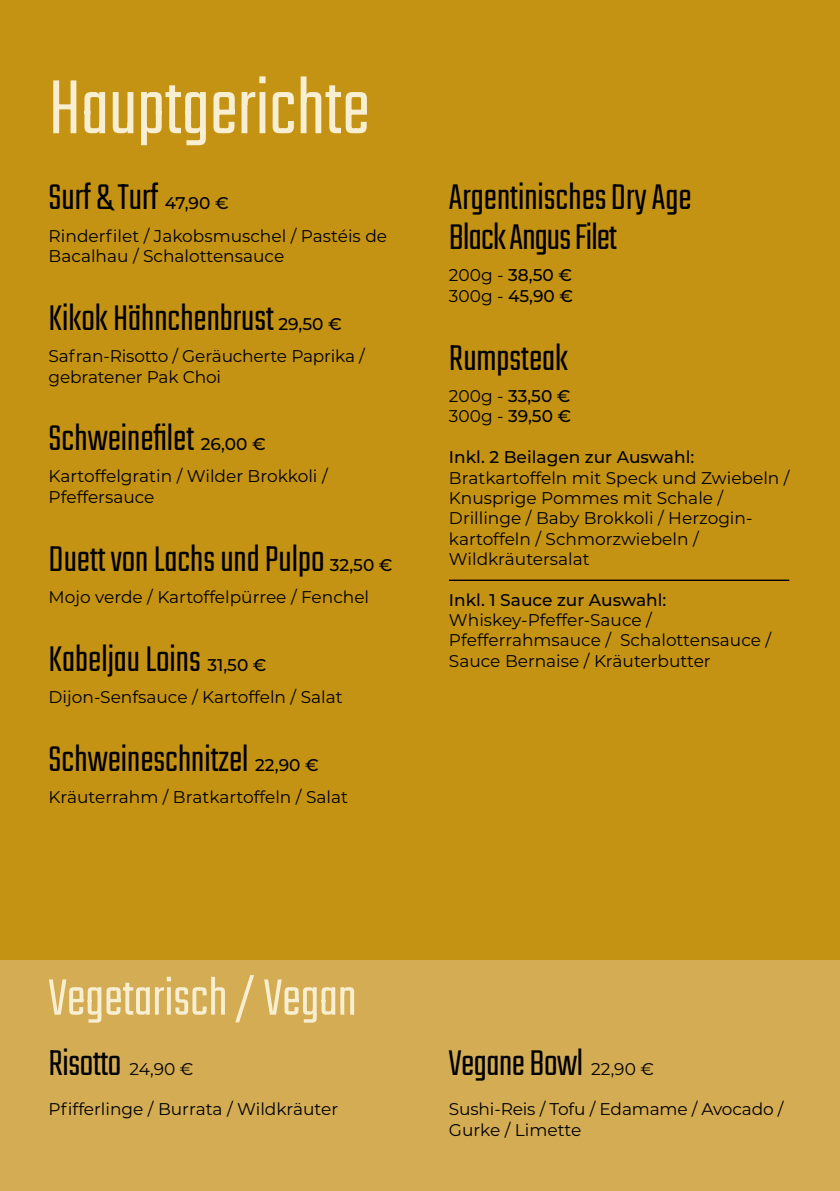
<style>
.page{position:relative;width:840px;height:1191px;background:#fff}
.page>*{position:absolute;margin:0;border:0;box-sizing:border-box;transform-origin:0 0}
.t1{font:300 84.8px "Teko";color:#f8efd3}
.t2{font:300 56.6px "Teko";color:#f8efd3}
.t3{font:300 39.6px/39.6px "Teko";color:#000}
.t4{font:17px/20.4px "Montserrat";color:#000}
.t5{font:500 17px/20.4px "Montserrat";color:#000}
.s1{font-weight:400}
</style>
<div class="page">
<div style="left:0;top:0;width:839px;height:1191px;background:#c59314"></div>
<div style="left:1px;top:960px;width:838px;height:231px;background:#d4ac53"></div>
<hr style="left:448px;top:579px;width:340px;height:2px;background:#000">
<h1 class="t1" style="left:49px;top:63px;width:322px">Hauptgerichte</h1>
<h3 class="t3" style="left:49px;top:180px;width:111px">Surf &amp; Turf</h3>
<p class="t5" style="left:165px;top:192px;width:65px">47,90 €</p>
<p class="t4" style="left:49px;top:225px;width:340px">Rinderfilet / Jakobsmuschel / Pastéis de<br>Bacalhau / Schalottensauce</p>
<h3 class="t3" style="left:49px;top:301px;width:227px">Kikok Hähnchenbrust</h3>
<p class="t5" style="left:278px;top:313px;width:65px">29,50 €</p>
<p class="t4" style="left:49px;top:345px;width:317px">Safran-Risotto / Geräucherte Paprika / gebratener Pak Choi</p>
<h3 class="t3" style="left:49px;top:421px;width:147px">Schweinefilet</h3>
<p class="t5" style="left:201px;top:433px;width:66px">26,00 €</p>
<p class="t4" style="left:49px;top:465px;width:280px">Kartoffelgratin / Wilder Brokkoli /<br>Pfeffersauce</p>
<h3 class="t3" style="left:49px;top:541px;width:277px">Duett von Lachs und Pulpo</h3>
<p class="t5" style="left:330px;top:553px;width:64px">32,50 €</p>
<p class="t4" style="left:49px;top:586px;width:322px">Mojo verde / Kartoffelpürree / Fenchel</p>
<h3 class="t3" style="left:49px;top:642px;width:154px">Kabeljau Loins</h3>
<p class="t5" style="left:207px;top:654px;width:61px">31,50 €</p>
<p class="t4" style="left:49px;top:686px;width:295px">Dijon-Senfsauce / Kartoffeln / Salat</p>
<h3 class="t3" style="left:49px;top:742px;width:201px">Schweineschnitzel</h3>
<p class="t5" style="left:255px;top:754px;width:65px">22,90 €</p>
<p class="t4" style="left:49px;top:786px;width:301px">Kräuterrahm / Bratkartoffeln / Salat</p>
<h3 class="t3" style="left:448px;top:180px;width:244px">ArgentinischesDry Age<br>Black Angus Filet</h3>
<p class="t5" style="left:448px;top:264px;width:125px"><span class="s1">200g -</span> 38,50 €<br><span class="s1">300g -</span> 45,90 €</p>
<h3 class="t3" style="left:448px;top:341px;width:120px">Rumpsteak</h3>
<p class="t5" style="left:448px;top:385px;width:124px"><span class="s1">200g -</span> 33,50 €<br><span class="s1">300g -</span> 39,50 €</p>
<p class="t5" style="left:448px;top:446px;width:247px">Inkl. 2 Beilagen zur Auswahl:</p>
<p class="t4" style="left:448px;top:467px;width:342px">Bratkartoffeln mit Speck und Zwiebeln /<br>Knusprige Pommes mit Schale /<br>Drillinge / Baby Brokkoli / Herzogin&shy;kartoffeln / Schmorzwiebeln /<br>Wildkräutersalat</p>
<p class="t5" style="left:448px;top:589px;width:219px">Inkl. 1 Sauce zur Auswahl:</p>
<p class="t4" style="left:448px;top:609px;width:323px">Whiskey-Pfeffer-Sauce /<br>Pfefferrahmsauce / Schalottensauce /<br>Sauce Bernaise / Kräuterbutter</p>
<h2 class="t2" style="left:49px;top:967px;width:309px">Vegetarisch / Vegan</h2>
<h3 class="t3" style="left:49px;top:1045px;width:74px">Risotto</h3>
<p class="t4" style="left:129px;top:1057px;width:66px">24,90 €</p>
<p class="t4" style="left:49px;top:1098px;width:291px">Pfifferlinge / Burrata / Wildkräuter</p>
<h3 class="t3" style="left:448px;top:1045px;width:136px">Vegane Bowl</h3>
<p class="t4" style="left:591px;top:1057px;width:64px">22,90 €</p>
<p class="t4" style="left:448px;top:1098px;width:336px">Sushi-Reis / Tofu / Edamame / Avocado /<br>Gurke / Limette</p>
</div>
